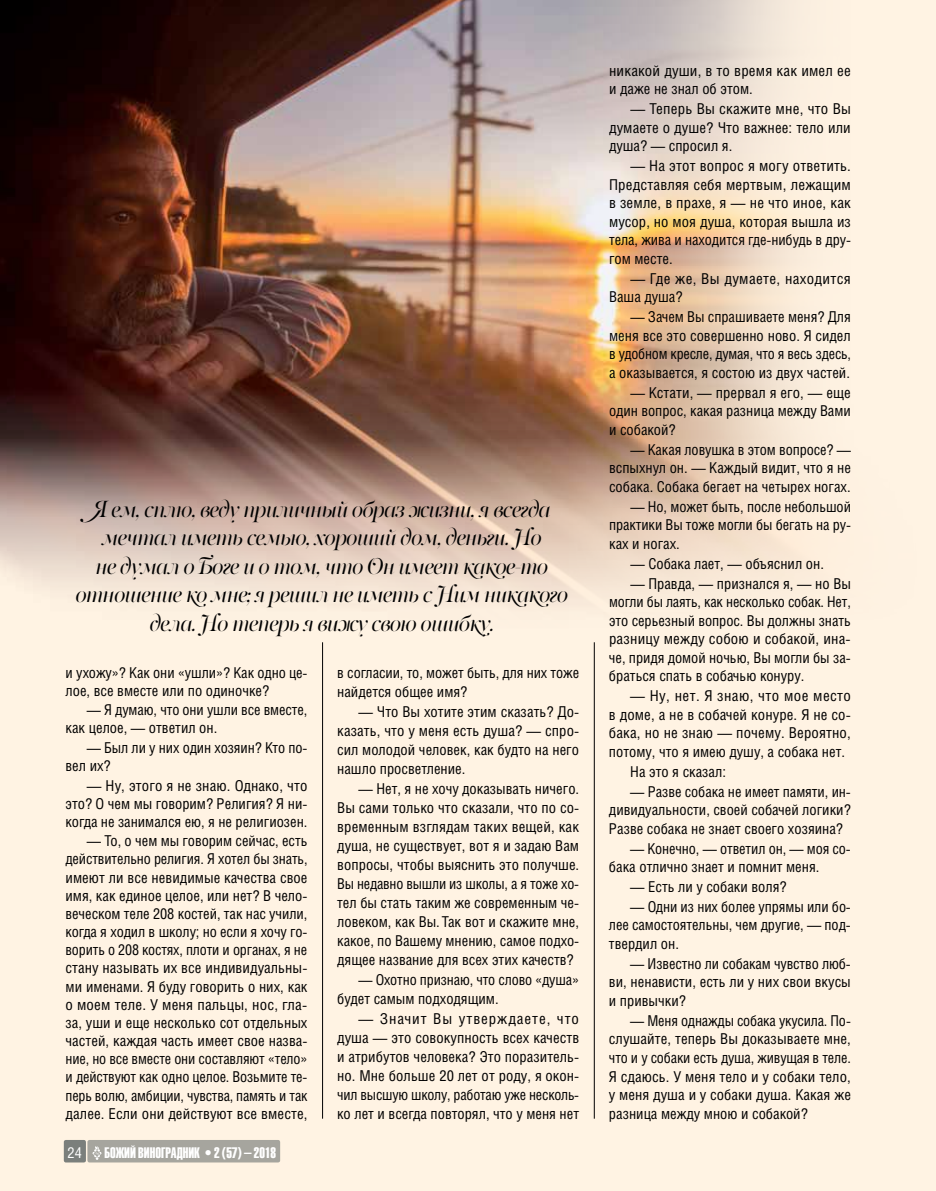
<style>
.page{position:relative;width:936px;height:1191px;background:#fff}
.page>*{position:absolute;margin:0;border:0;box-sizing:border-box;transform-origin:0 0}
.t1{font:24px/28.5px "PF Regal Swash Pro";letter-spacing:-.04em;color:#000;text-align:center}
.t2{font:15px/18.6px "Helios Cond C";color:#000;text-align:justify}
.t3{font:15px/18.6px "Helios Cond C";letter-spacing:.02em;color:#000}
.t4{font:15px "Helios Extra Compressed C";color:#fff}
.t5{font:15px "Helios Cond C";letter-spacing:.025em;color:#000}
.t6{font:15px "Helios Cond C";color:#fff}
.s1{font-style:inherit}
</style>
<div class="page">
<div style="left:0;top:0;width:935px;height:1191px;background:#fff3e3"></div>
<img style="left:0;top:0;width:804px;height:750px">
<hr style="left:322px;top:642px;width:1px;height:476px;background:#000">
<hr style="left:594px;top:642px;width:1px;height:476px;background:#000">
<div style="left:87px;top:1140px;width:193px;height:22px;background:#a6a59e;border-radius:2px"></div>
<div style="left:64px;top:1140px;width:22px;height:22px;background:#7b7f7c;border-radius:2px"></div>
<svg style="left:92px;top:1146px;width:9px;height:13px"></svg>
<h1 class="t1" style="left:75px;top:494px;width:494px">Яем, сплю, веду приличный образ жизни, я всегда мечтал иметь семью, хороший дом, деньги. Но<br>не думал о Боге и о том, что Он имеет какое-то отношение ко мне; я решил не иметь с Ним никакого дела. Но теперь я вижу свою ошибку.</h1>
<p class="t2" style="left:65px;top:663px;width:243px;line-height:18.1px">и ухожу»? Как они «ушли»? Как одно це&shy;лое, все вместе или по одиночке?</p>
<p class="t2" style="left:65px;top:700px;width:243px;line-height:18.1px;text-indent:21px">— Я думаю, что они ушли все вместе, как целое, — ответил он.</p>
<p class="t2" style="left:65px;top:738px;width:243px;line-height:18.1px;text-indent:21px">— Был ли у них один хозяин? Кто по&shy;вел их?</p>
<p class="t2" style="left:65px;top:776px;width:243px;line-height:18.1px;text-indent:21px">— Ну, этого я не знаю. Однако, что это? О чем мы говорим? Религия? Я ни&shy;когда не занимался ею, я не религиозен.</p>
<p class="t2" style="left:65px;top:831px;width:243px;line-height:18.1px;text-indent:21px">— То, о чем мы говорим сейчас, есть действительно религия. Я хотел бы знать, имеют ли все невидимые качества свое имя, как единое целое, или нет? В чело&shy;веческом теле 208 костей, так нас учили, когда я ходил в школу; но если я хочу го&shy;ворить о 208 костях, плоти и органах, я не стану называть их все индивидуальны&shy;ми именами. Я буду говорить о них, как о моем теле. У меня пальцы, нос, гла&shy;за, уши и еще несколько сот отдельных частей, каждая часть имеет свое назва&shy;ние, но все вместе они составляют «тело» и действуют как одно целое. Возьмите те&shy;перь волю, амбиции, чувства, память и так далее. Если они действуют все вместе,</p>
<p class="t6" style="left:68px;top:1143px;width:16px">24</p>
<p class="t4" style="left:104px;top:1143px;width:173px">БОЖИЙ ВИНОГРАДНИК <span class="s1">• 2 (57) – 2018</span></p>
<p class="t2" style="left:337px;top:662px;width:243px">в согласии, то, может быть, для них тоже найдется общее имя?</p>
<p class="t2" style="left:337px;top:702px;width:243px;text-indent:21px">— Что Вы хотите этим сказать? До&shy;казать, что у меня есть душа? — спро&shy;сил молодой человек, как будто на него нашло просветление.</p>
<p class="t2" style="left:337px;top:779px;width:243px;text-indent:21px">— Нет, я не хочу доказывать ничего.<br>Вы сами только что сказали, что по со&shy;временным взглядам таких вещей, как душа, не существует, вот я и задаю Вам вопросы, чтобы выяснить это получше.<br>Вы недавно вышли из школы, а я тоже хо&shy;тел бы стать таким же современным че&shy;ловеком, как Вы. Так вот и скажите мне, какое, по Вашему мнению, самое подхо&shy;дящее название для всех этих качеств?</p>
<p class="t2" style="left:337px;top:969px;width:243px;text-indent:21px">— Охотно признаю, что слово «душа» будет самым подходящим.</p>
<p class="t2" style="left:337px;top:1008px;width:243px;text-indent:21px">— Значит Вы утверждаете, что душа — это совокупность всех качеств и атрибутов человека? Это поразитель&shy;но. Мне больше 20 лет от роду, я окон&shy;чил высшую школу, работаю уже несколь&shy;ко лет и всегда повторял, что у меня нет</p>
<p class="t2" style="left:609px;top:61px;width:243px">никакой души, в то время как имел ее и даже не знал об этом.</p>
<p class="t2" style="left:609px;top:99px;width:243px;text-indent:21px">— Теперь Вы скажите мне, что Вы думаете о душе? Что важнее: тело или душа? — спросил я.</p>
<p class="t2" style="left:609px;top:156px;width:243px;text-indent:21px">— На этот вопрос я могу ответить.<br>Представляя себя мертвым, лежащим в земле, в прахе, я — не что иное, как мусор, но моя душа, которая вышла из тела, жива и находится где-нибудь в дру&shy;гом месте.</p>
<p class="t3" style="left:609px;top:269px;width:243px;text-indent:21px">— Где же, Вы думаете, находится<br>Ваша душа?</p>
<p class="t2" style="left:609px;top:307px;width:243px;text-indent:21px">— Зачем Вы спрашиваете меня? Для меня все это совершенно ново. Я сидел в удобном кресле, думая, что я весь здесь, а оказывается, я состою из двух частей.</p>
<p class="t2" style="left:609px;top:383px;width:243px;text-indent:21px">— Кстати, — прервал я его, — еще один вопрос, какая разница между Вами и собакой?</p>
<p class="t2" style="left:609px;top:440px;width:243px;text-indent:21px">— Какая ловушка в этом вопросе? — вспыхнул он. — Каждый видит, что я не собака. Собака бегает на четырех ногах.</p>
<p class="t2" style="left:609px;top:497px;width:243px;text-indent:21px">— Но, может быть, после небольшой практики Вы тоже могли бы бегать на ру&shy;ках и ногах.</p>
<p class="t2" style="left:630px;top:554px;width:195px">— Собака лает, — объяснил он.</p>
<p class="t2" style="left:609px;top:573px;width:243px;text-indent:21px">— Правда, — признался я, — но Вы могли бы лаять, как несколько собак. Нет, это серьезный вопрос. Вы должны знать разницу между собою и собакой, ина&shy;че, придя домой ночью, Вы могли бы за&shy;браться спать в собачью конуру.</p>
<p class="t5" style="left:630px;top:687px;width:222px">— Ну, нет. Я знаю, что мое место</p>
<p class="t2" style="left:609px;top:705px;width:243px">в доме, а не в собачей конуре. Я не со-</p>
<p class="t2" style="left:609px;top:723px;width:243px">бака, но не знаю — почему. Вероятно,</p>
<p class="t2" style="left:609px;top:742px;width:237px">потому, что я имею душу, а собака нет.</p>
<p class="t2" style="left:630px;top:762px;width:97px">На это я сказал:</p>
<p class="t2" style="left:609px;top:781px;width:243px;text-indent:21px">— Разве собака не имеет памяти, ин&shy;дивидуальности, своей собачей логики?<br>Разве собака не знает своего хозяина?</p>
<p class="t2" style="left:609px;top:838px;width:243px;text-indent:21px">— Конечно, — ответил он, — моя со&shy;бака отлично знает и помнит меня.</p>
<p class="t2" style="left:630px;top:877px;width:158px">— Есть ли у собаки воля?</p>
<p class="t2" style="left:609px;top:897px;width:243px;text-indent:21px">— Одни из них более упрямы или бо&shy;лее самостоятельны, чем другие, — под&shy;твердил он.</p>
<p class="t2" style="left:609px;top:954px;width:243px;text-indent:21px">— Известно ли собакам чувство люб&shy;ви, ненависти, есть ли у них свои вкусы и привычки?</p>
<p class="t2" style="left:609px;top:1011px;width:243px;text-indent:21px">— Меня однажды собака укусила. По&shy;слушайте, теперь Вы доказываете мне, что и у собаки есть душа, живущая в теле.<br>Я сдаюсь. У меня тело и у собаки тело, у меня душа и у собаки душа. Какая же разница между мною и собакой?</p>
</div>
